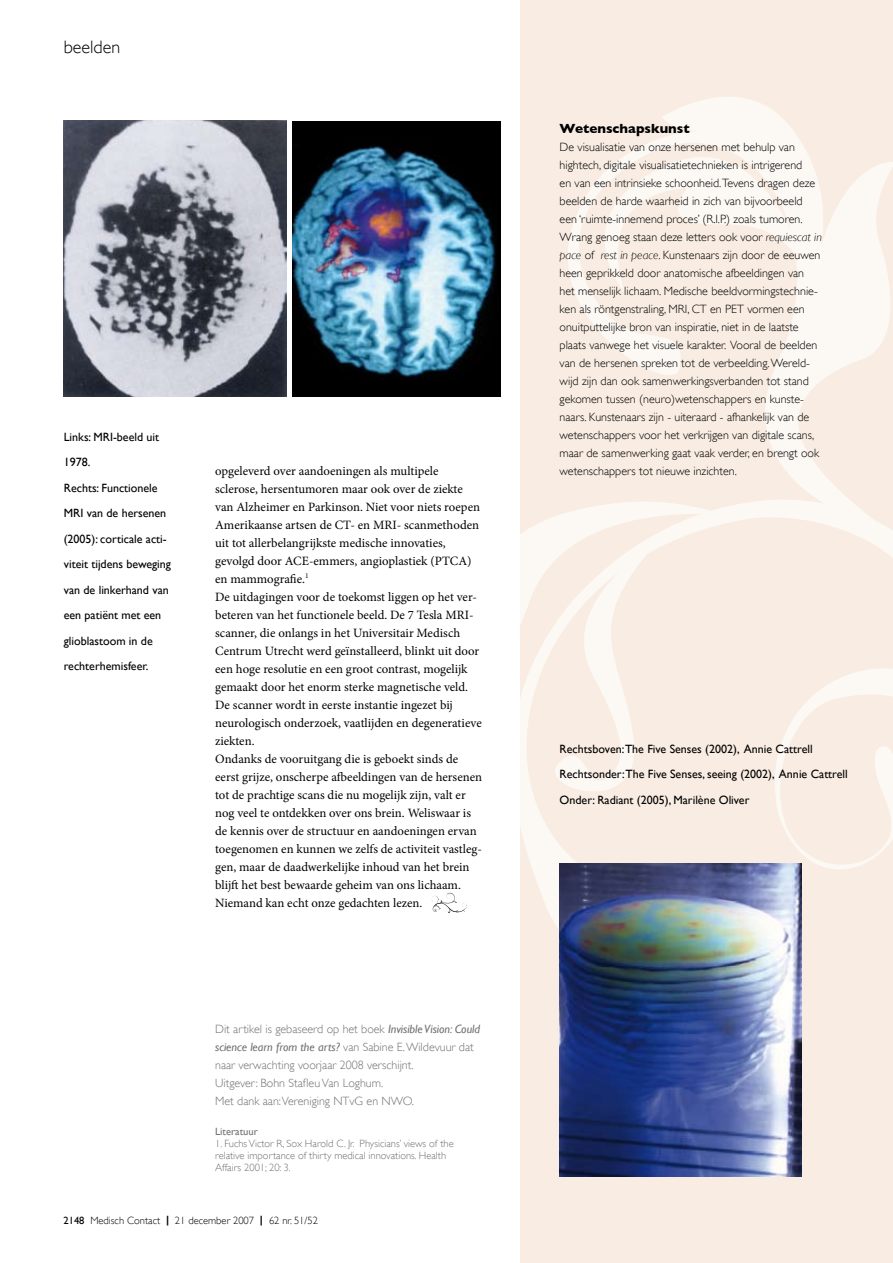
<style>
.page{position:relative;width:893px;height:1263px;background:#fff}
.page>*{position:absolute;margin:0;border:0;box-sizing:border-box;transform-origin:0 0}
.t1{font:300 18px "Gill Sans";color:#000}
.t2{font:700 13.5px "Gill Sans";color:#000}
.t3{font:12.75px/18px "Minion Pro";color:#000}
.t4{font:300 12px/18px "Gill Sans";color:#000}
.t5{font:12px/25.5px "Gill Sans";color:#000}
.t6{font:300 12px/18px "Gill Sans";color:#707173}
.t7{font:300 10.5px/12px "Gill Sans";color:#707173}
.t8{font:300 10.5px "Gill Sans";color:#000}
.t9{font:10.5px "Gill Sans";color:#707173}
.s1{font-weight:400;font-style:italic}
.s2{font-weight:400}
.s3{font-weight:700}
.s4{font-style:italic}
</style>
<div class="page">
<div style="left:520px;top:0;width:373px;height:1263px;background:#f9ede3"></div>
<svg style="left:520px;top:531px;width:373px;height:646px"></svg>
<svg style="left:520px;top:529px;width:207px;height:292px"></svg>
<svg style="left:528px;top:97px;width:365px;height:434px"></svg>
<svg style="left:559px;top:118px;width:246px;height:175px"></svg>
<svg style="left:431px;top:893px;width:36px;height:20px"></svg>
<img style="left:560px;top:863px;width:242px;height:314px">
<img style="left:293px;top:121px;width:207px;height:275px">
<img style="left:64px;top:121px;width:223px;height:275px">
<h1 class="t1" style="left:64px;top:36px;width:58px">beelden</h1>
<p class="t5" style="left:64px;top:424px;width:109px">Links: MRI-beeld uit<br>1978.<br>Rechts: Functionele<br>MRI van de hersenen (2005): corticale acti&shy;viteit tijdens beweging van de linkerhand van een patiënt met een glioblastoom in de rechterhemisfeer.</p>
<p class="t3" style="left:215px;top:462px;width:268px">opgeleverd over aandoeningen als multipele sclerose, hersentumoren maar ook over de ziekte van Alzheimer en Parkinson. Niet voor niets roepen Amerikaanse artsen de CT- en MRI- scanmethoden uit tot allerbelangrijkste medische innovaties, gevolgd door ACE-emmers, angioplastiek (PTCA) en mammografie.<sup>1<br></sup>De uitdagingen voor de toekomst liggen op het ver&shy;beteren van het functionele beeld. De 7 Tesla MRI&shy;scanner, die onlangs in het Universitair Medisch Centrum Utrecht werd geïnstalleerd, blinkt uit door een hoge resolutie en een groot contrast, mogelijk gemaakt door het enorm sterke magnetische veld.<br>De scanner wordt in eerste instantie ingezet bij neurologisch onderzoek, vaatlijden en degeneratieve ziekten.<br>Ondanks de vooruitgang die is geboekt sinds de eerst grijze, onscherpe afbeeldingen van de hersenen tot de prachtige scans die nu mogelijk zijn, valt er nog veel te ontdekken over ons brein. Weliswaar is de kennis over de structuur en aandoeningen ervan toegenomen en kunnen we zelfs de activiteit vastleg&shy;gen, maar de daadwerkelijke inhoud van het brein blijft het best bewaarde geheim van ons lichaam.<br>Niemand kan echt onze gedachten lezen.</p>
<p class="t6" style="left:215px;top:1019px;width:267px">Dit artikel is gebaseerd op het boek <span class="s1">Invisible Vision: Could science learn from the arts?</span> van Sabine E. Wildevuur dat naar verwachting voorjaar 2008 verschijnt.<br>Uitgever: Bohn Stafleu Van Loghum.<br>Met dank aan:Vereniging NTvG en NWO.</p>
<p class="t9" style="left:215px;top:1125px;width:44px">Literatuur</p>
<p class="t7" style="left:215px;top:1137px;width:240px">1. Fuchs Victor R, Sox Harold C. Jr. Physicians’ views of the relative importance of thirty medical innovations. Health<br>Affairs 2001; 20: 3.</p>
<p class="t8" style="left:64px;top:1214px;width:256px"><span class="s2">2148</span> Medisch Contact <span class="s3">|</span> 21 december 2007 <span class="s3">|</span> 62 nr. 51/52</p>
<p class="t2" style="left:560px;top:120px;width:132px">Wetenschapskunst</p>
<p class="t4" style="left:560px;top:137px;width:264px">De visualisatie van onze hersenen met behulp van hightech, digitale visualisatietechnieken is intrigerend<br>en van een intrinsieke schoonheid.Tevens dragen deze beelden de harde waarheid in zich van bijvoorbeeld een ‘ruimte-innemend proces’ (R.I.P.) zoals tumoren.<br>Wrang genoeg staan deze letters ook voor <span class="s4">requiescat in pace</span> of <span class="s4">rest in peace</span>. Kunstenaars zijn door de eeuwen heen geprikkeld door anatomische afbeeldingen van het menselijk lichaam. Medische beeldvormingstechnie&shy;ken als röntgenstraling, MRI, CT en PET vormen een onuitputtelijke bron van inspiratie, niet in de laatste plaats vanwege het visuele karakter. Vooral de beelden van de hersenen spreken tot de verbeelding. Wereld&shy;wijd zijn dan ook samenwerkingsverbanden tot stand gekomen tussen (neuro)wetenschappers en kunste&shy;naars. Kunstenaars zijn - uiteraard - afhankelijk van de wetenschappers voor het verkrijgen van digitale scans, maar de samenwerking gaat vaak verder, en brengt ook wetenschappers tot nieuwe inzichten.</p>
<p class="t5" style="left:560px;top:736px;width:290px">Rechtsboven:The Five Senses (2002), Annie Cattrell<br>Rechtsonder:The Five Senses, seeing (2002), Annie Cattrell<br>Onder: Radiant (2005), Marilène Oliver</p>
</div>
